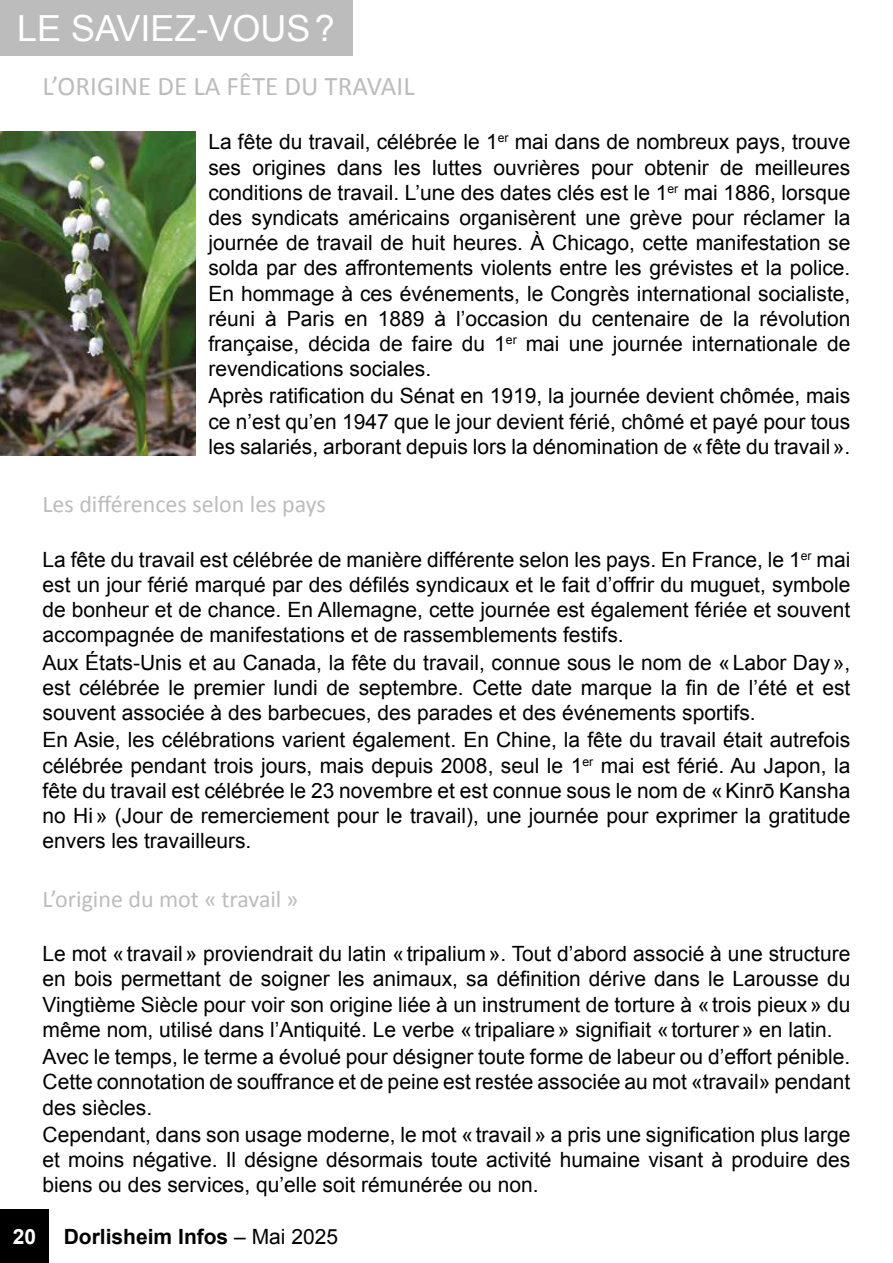
<style>
.page{position:relative;width:893px;height:1263px;background:#fff}
.page>*{position:absolute;margin:0;border:0;box-sizing:border-box;transform-origin:0 0}
.t1{font:36px "Arial";color:#fff}
.t2{font:27px "Calibri";color:#bcbcbc}
.t3{font:24px "Calibri";color:#bcbcbc}
.t4{font:21px/25.2px "Arial";color:#000;text-align:justify}
.t5{font:700 21px "Arial";color:#000}
.t6{font:700 21px "Arial";color:#fff}
.s1{font-weight:400}
</style>
<div class="page">
<div style="left:0;top:1210px;width:49px;height:53px;background:#000"></div>
<div style="left:0;top:0;width:353px;height:55px;background:#bcbcbc"></div>
<img style="left:0;top:132px;width:196px;height:323px">
<h1 class="t1" style="left:17px;top:5px;width:319px">LE SAVIEZ-VOUS?</h1>
<p class="t2" style="left:43px;top:67px;width:374px">L’ORIGINE DE LA FÊTE DU TRAVAIL</p>
<p class="t4" style="left:208px;top:130px;width:644px">La fête du travail, célébrée le 1<sup>er</sup> mai dans de nombreux pays, trouve ses origines dans les luttes ouvrières pour obtenir de meilleures conditions de travail. L’une des dates clés est le 1<sup>er</sup> mai 1886, lorsque des syndicats américains organisèrent une grève pour réclamer la journée de travail de huit heures. À Chicago, cette manifestation se solda par des affrontements violents entre les grévistes et la police.<br>En hommage à ces événements, le Congrès international socialiste, réuni à Paris en 1889 à l’occasion du centenaire de la révolution française, décida de faire du 1<sup>er</sup> mai une journée internationale de revendications sociales.</p>
<p class="t4" style="left:208px;top:384px;width:644px">Après ratification du Sénat en 1919, la journée devient chômée, mais ce n’est qu’en 1947 que le jour devient férié, chômé et payé pour tous les salariés, arborant depuis lors la dénomination de «fête du travail».</p>
<p class="t3" style="left:43px;top:487px;width:285px">Les différences selon les pays</p>
<p class="t4" style="left:43px;top:547px;width:809px">La fête du travail est célébrée de manière différente selon les pays. En France, le 1<sup>er</sup> mai est un jour férié marqué par des défilés syndicaux et le fait d’offrir du muguet, symbole de bonheur et de chance. En Allemagne, cette journée est également fériée et souvent accompagnée de manifestations et de rassemblements festifs.</p>
<p class="t4" style="left:43px;top:650px;width:809px">Aux États-Unis et au Canada, la fête du travail, connue sous le nom de «Labor Day», est célébrée le premier lundi de septembre. Cette date marque la fin de l’été et est souvent associée à des barbecues, des parades et des événements sportifs.</p>
<p class="t4" style="left:43px;top:728px;width:809px">En Asie, les célébrations varient également. En Chine, la fête du travail était autrefois célébrée pendant trois jours, mais depuis 2008, seul le 1<sup>er</sup> mai est férié. Au Japon, la fête du travail est célébrée le 23 novembre et est connue sous le nom de «Kinrō Kansha no Hi» (Jour de remerciement pour le travail), une journée pour exprimer la gratitude envers les travailleurs.</p>
<p class="t3" style="left:43px;top:882px;width:258px">L’origine du mot « travail »</p>
<p class="t4" style="left:43px;top:941px;width:809px">Le mot «travail» proviendrait du latin «tripalium». Tout d’abord associé à une structure en bois permettant de soigner les animaux, sa définition dérive dans le Larousse du Vingtième Siècle pour voir son origine liée à un instrument de torture à «trois pieux» du même nom, utilisé dans l’Antiquité. Le verbe «tripaliare» signifiait «torturer» en latin.</p>
<p class="t4" style="left:43px;top:1044px;width:809px">Avec le temps, le terme a évolué pour désigner toute forme de labeur ou d’effort pénible.<br>Cette connotation de souffrance et de peine est restée associée au mot «travail» pendant des siècles.</p>
<p class="t4" style="left:42px;top:1122px;width:809px">Cependant, dans son usage moderne, le mot «travail» a pris une signification plus large et moins négative. Il désigne désormais toute activité humaine visant à produire des biens ou des services, qu’elle soit rémunérée ou non.</p>
<p class="t6" style="left:13px;top:1223px;width:25px">20</p>
<p class="t5" style="left:64px;top:1223px;width:276px">Dorlisheim Infos <span class="s1">– Mai 2025</span></p>
</div>
